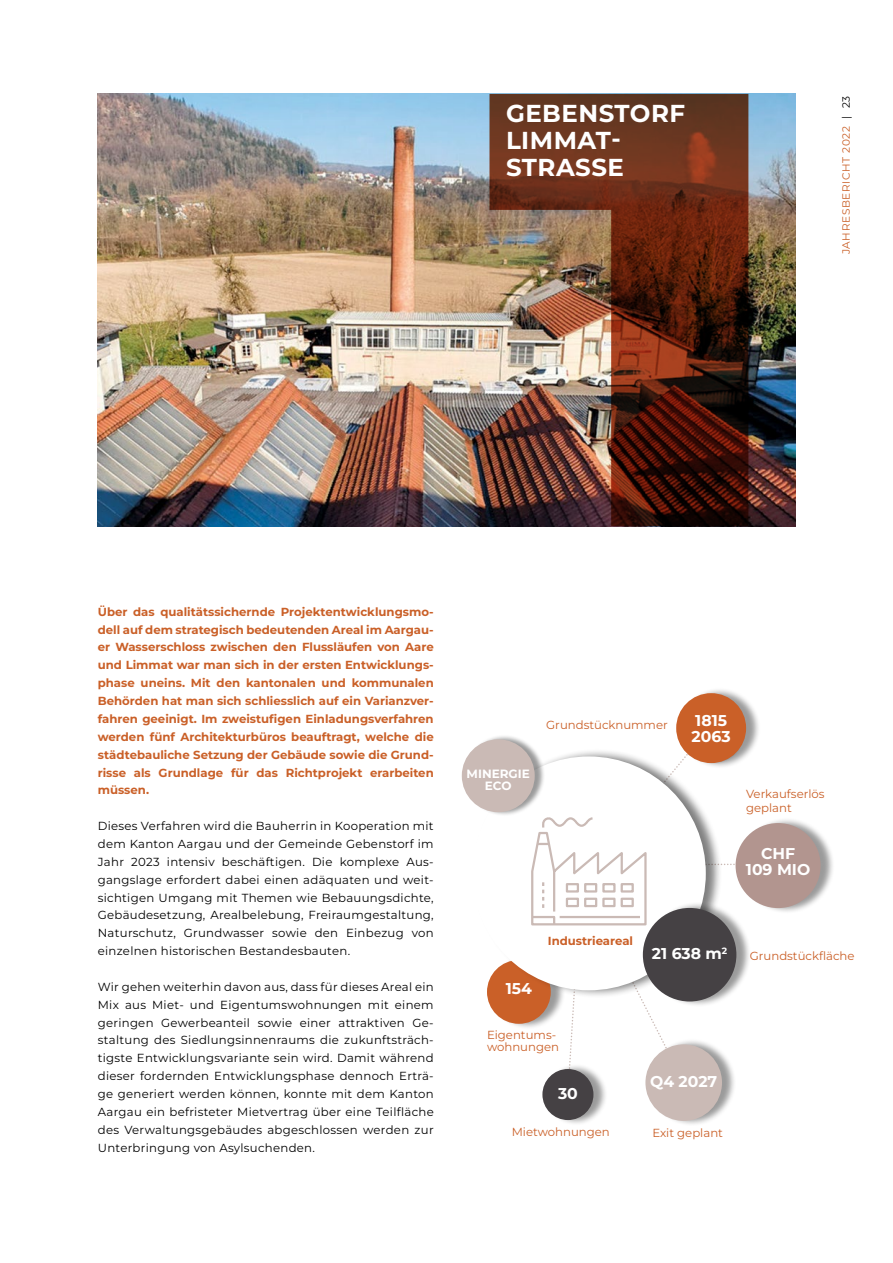
<style>
.page{position:relative;width:893px;height:1263px;background:#fff}
.page>*{position:absolute;margin:0;border:0;box-sizing:border-box;transform-origin:0 0}
.t1{font:700 24.45px/27.2px "Montserrat";letter-spacing:.02em;color:#fff}
.t2{font:700 15.6px/15.8px "Montserrat";color:#fff;text-align:center}
.t3{font:700 12px/12.3px "Montserrat";color:#fff;text-align:center}
.t4{font:11.7px/17.9px "Montserrat";letter-spacing:.025em;color:#000;text-align:justify}
.t5{font:700 11.7px/17.9px "Montserrat";color:#ca6028;text-align:justify}
.t6{font:11.7px/13.5px "Montserrat";color:#ca6028}
.t7{font:10.5px "Montserrat";letter-spacing:.06em;color:#ca6028}
.s1{color:#000}
</style>
<div class="page">
<img style="left:98px;top:94px;width:697px;height:432px">
<div style="left:648px;top:1038px;width:89px;height:89px;background:#000;opacity:.4"></div>
<div style="left:645px;top:1044px;width:77px;height:77px;background:#cabab5;border-radius:50%"></div>
<div style="left:678px;top:687px;width:82px;height:82px;background:#000;opacity:.4"></div>
<div style="left:676px;top:693px;width:70px;height:70px;background:#ca6028;border-radius:50%"></div>
<div style="left:489px;top:954px;width:76px;height:76px;background:#000;opacity:.4"></div>
<div style="left:487px;top:960px;width:64px;height:64px;background:#ca6028;border-radius:50%"></div>
<div style="left:472px;top:748px;width:250px;height:250px;background:#000;opacity:.5"></div>
<div style="left:472px;top:756px;width:234px;height:234px;background:#fff;border-radius:50%"></div>
<div style="left:738px;top:817px;width:97px;height:97px;background:#000;opacity:.4"></div>
<div style="left:736px;top:823px;width:85px;height:85px;background:#b2958f;border-radius:50%"></div>
<div style="left:545px;top:1063px;width:63px;height:63px;background:#000;opacity:.4"></div>
<div style="left:542px;top:1069px;width:51px;height:51px;background:#454144;border-radius:50%"></div>
<svg style="left:530px;top:727px;width:248px;height:367px"></svg>
<img style="left:489px;top:94px;width:259px;height:432px">
<div style="left:464px;top:734px;width:82px;height:83px;background:#000;opacity:.4"></div>
<div style="left:462px;top:739px;width:73px;height:73px;background:#cabab5;border-radius:50%"></div>
<h1 class="t1" style="left:506px;top:99px;width:181px">GEBENSTORF<br>LIMMAT-<br>STRASSE</h1>
<p class="t7" style="left:839px;top:254px;width:160px;rotate:-90deg">JAHRESBERICHT 2022 <span class="s1">| 23</span></p>
<p class="t5" style="left:98px;top:602px;width:337px">Über das qualitätssichernde Projektentwicklungsmo&shy;dell auf dem strategisch bedeutenden Areal im Aargau&shy;er Wasserschloss zwischen den Flussläufen von Aare und Limmat war man sich in der ersten Entwicklungs&shy;phase uneins. Mit den kantonalen und kommunalen Behörden hat man sich schliesslich auf ein Varianzver&shy;fahren geeinigt. Im zweistufigen Einladungsverfahren werden fünf Architekturbüros beauftragt, welche die städtebauliche Setzung der Gebäude sowie die Grund&shy;risse als Grundlage für das Richtprojekt erarbeiten müssen.</p>
<p class="t4" style="left:98px;top:817px;width:337px">Dieses Verfahren wird die Bauherrin in Kooperation mit dem Kanton Aargau und der Gemeinde Gebenstorf im Jahr 2023 intensiv beschäftigen. Die komplexe Aus&shy;gangslage erfordert dabei einen adäquaten und weit&shy;sichtigen Umgang mit Themen wie Bebauungsdichte, Gebäudesetzung, Arealbelebung, Freiraumgestaltung, Naturschutz, Grundwasser sowie den Einbezug von einzelnen historischen Bestandesbauten.</p>
<p class="t4" style="left:98px;top:977px;width:337px">Wir gehen weiterhin davon aus, dass für dieses Areal ein Mix aus Miet- und Eigentumswohnungen mit einem geringen Gewerbeanteil sowie einer attraktiven Ge&shy;staltung des Siedlungsinnenraums die zukunftsträch&shy;tigste Entwicklungsvariante sein wird. Damit während dieser fordernden Entwicklungsphase dennoch Erträ&shy;ge generiert werden können, konnte mit dem Kanton Aargau ein befristeter Mietvertrag über eine Teilfläche des Verwaltungsgebäudes abgeschlossen werden zur Unterbringung von Asylsuchenden.</p>
<p class="t3" style="left:467px;top:767px;width:65px">MINERGIE<br>ECO</p>
<p class="t6" style="left:546px;top:718px;width:123px">Grundstücknummer</p>
<h2 class="t2" style="left:692px;top:712px;width:41px;text-align:left">1815<br>2063</h2>
<p class="t6" style="left:746px;top:787px;width:80px">Verkaufserlös geplant</p>
<h2 class="t2" style="left:746px;top:846px;width:66px">CHF<br>109 MIO</h2>
<h2 class="t2" style="left:506px;top:980px;width:28px">154</h2>
<p class="t5" style="left:548px;top:931px;width:87px">Industrieareal</p>
<p class="t6" style="left:487px;top:1029px;width:74px;line-height:12px">Eigentums&shy;wohnungen</p>
<h2 class="t2" style="left:558px;top:1085px;width:21px">30</h2>
<p class="t6" style="left:512px;top:1125px;width:100px">Mietwohnungen</p>
<h2 class="t2" style="left:652px;top:945px;width:77px">21 638 m<sup>2</sup></h2>
<h2 class="t2" style="left:650px;top:1073px;width:69px">Q4 2027</h2>
<p class="t6" style="left:652px;top:1126px;width:72px">Exit geplant</p>
<p class="t6" style="left:750px;top:948px;width:106px">Grundstückfläche</p>
</div>
